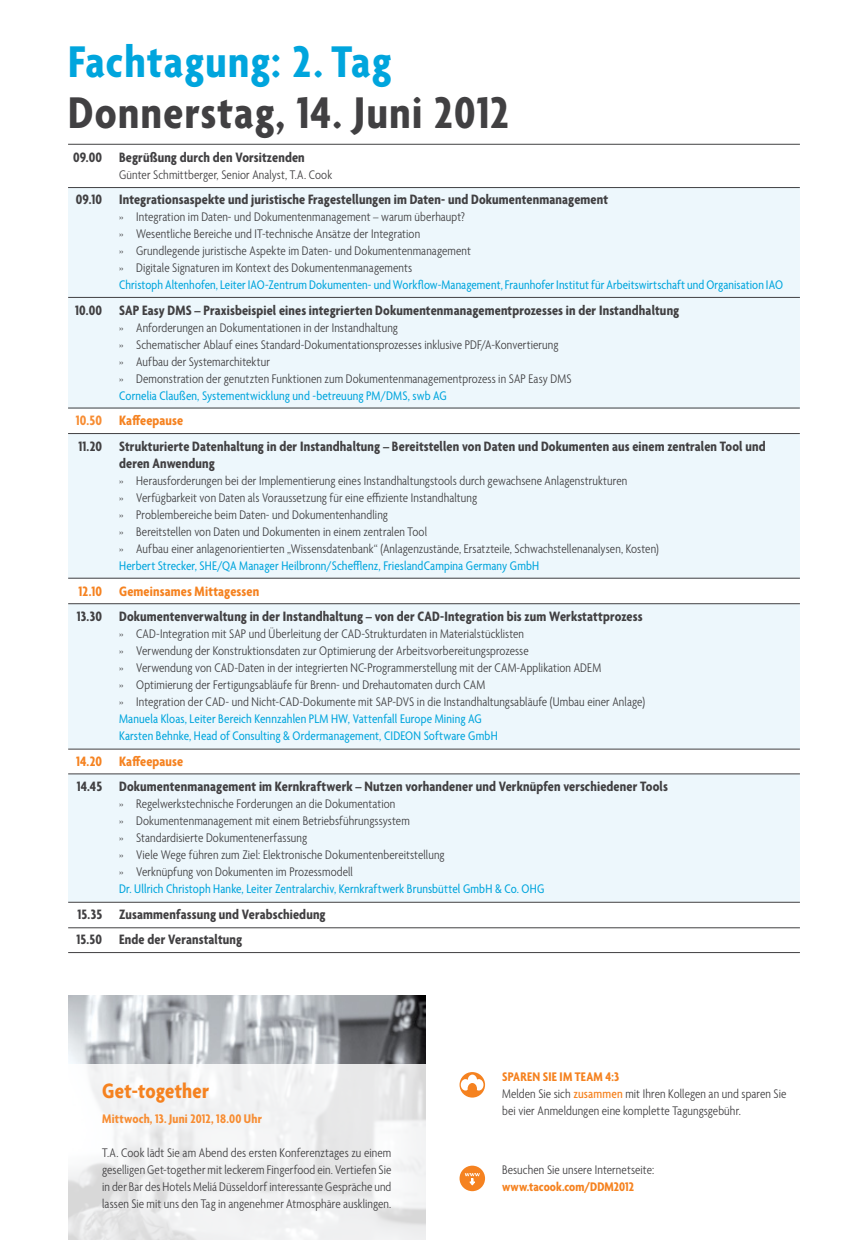
<style>
.page{position:relative;width:851px;height:1255px;background:#fff}
.page>*{position:absolute;margin:0;border:0;box-sizing:border-box;transform-origin:0 0}
.t1{font:700 condensed 48px "Agenda";letter-spacing:.025em;color:#414042}
.t2{font:700 condensed 48px "Agenda";letter-spacing:.02em;color:#00a5dd}
.t3{font:700 condensed 22.5px "Agenda";color:#f58220}
.t4{font:700 condensed 14.7px/25.5px "Agenda";letter-spacing:.005em;color:#414042}
.t5{font:700 condensed 14.7px "Agenda";letter-spacing:.005em;color:#f58220}
.t6{font:700 condensed 14.7px "Agenda";color:#f78d33}
.t7{font:300 condensed 13.5px/17px "Agenda";letter-spacing:.01em;color:#414042}
.t8{font:condensed 13.5px/17px "Agenda";letter-spacing:.01em;color:#00a5dd}
.t9{font:700 condensed 13.5px "Agenda";letter-spacing:.015em;color:#f78d33}
.t10{font:700 condensed 13.5px "Agenda";color:#f58220}
.s1{font-weight:700;color:#f58220}
.s2{font-weight:500;color:#f58220}
</style>
<div class="page">
<img style="left:68px;top:995px;width:357px;height:69px">
<svg style="left:68px;top:1064px;width:357px;height:175px;fill:#f1f1f2"></svg>
<div style="left:68px;top:774px;width:731px;height:127px;background:#edf7fc"></div>
<div style="left:68px;top:434px;width:731px;height:144px;background:#edf7fc"></div>
<div style="left:68px;top:604px;width:731px;height:144px;background:#edf7fc"></div>
<div style="left:68px;top:187px;width:731px;height:221px;background:#edf7fc"></div>
<hr style="left:68px;top:187px;width:731px;height:1px;background:#414042">
<hr style="left:68px;top:144px;width:731px;height:1px;background:#414042">
<hr style="left:68px;top:407px;width:731px;height:1px;background:#414042">
<hr style="left:68px;top:578px;width:731px;height:1px;background:#414042">
<hr style="left:68px;top:433px;width:731px;height:1px;background:#414042">
<hr style="left:68px;top:748px;width:731px;height:1px;background:#414042">
<hr style="left:68px;top:901px;width:731px;height:1px;background:#414042">
<hr style="left:68px;top:927px;width:731px;height:1px;background:#414042">
<hr style="left:68px;top:603px;width:731px;height:1px;background:#414042">
<hr style="left:68px;top:773px;width:731px;height:1px;background:#414042">
<hr style="left:68px;top:297px;width:731px;height:1px;background:#414042">
<div style="left:459px;top:1165px;width:26px;height:26px;background:#f58220;border-radius:50%"></div>
<svg style="left:464px;top:1173px;width:15px;height:13px"></svg>
<svg style="left:459px;top:1071px;width:26px;height:26px"></svg>
<div style="left:474px;top:1079px;width:9px;height:11px;background:#fff;border-radius:50%"></div>
<div style="left:467px;top:1074px;width:10px;height:11px;background:#fff;border-radius:50%"></div>
<div style="left:460px;top:1079px;width:10px;height:11px;background:#fff;border-radius:50%"></div>
<div style="left:467px;top:1082px;width:10px;height:12px;background:#f58220;border-radius:50%"></div>
<hr style="left:68px;top:952px;width:731px;height:1px;background:#414042">
<h1 class="t2" style="left:68px;top:35px;width:325px">Fachtagung: 2. Tag</h1>
<h1 class="t1" style="left:68px;top:86px;width:442px">Donnerstag, 14. Juni 2012</h1>
<p class="t4" style="left:73px;top:145px;width:30px">09.00</p>
<p class="t4" style="left:76px;top:188px;width:28px">09.10</p>
<p class="t4" style="left:119px;top:145px;width:187px">Begrüßung durch den Vorsitzenden</p>
<p class="t7" style="left:119px;top:167px;width:214px">Günter Schmittberger, Senior Analyst, T.A. Cook</p>
<p class="t4" style="left:119px;top:188px;width:490px">Integrationsaspekte und juristische Fragestellungen im Daten- und Dokumentenmanagement</p>
<p class="t7" style="left:119px;top:209px;width:353px">» Integration im Daten- und Dokumentenmanagement – warum überhaupt? » Wesentliche Bereiche und IT-technische Ansätze der Integration<br>» Grundlegende juristische Aspekte im Daten- und Dokumentenmanagement » Digitale Signaturen im Kontext des Dokumentenmanagements</p>
<p class="t8" style="left:119px;top:277px;width:665px">Christoph Altenhofen, Leiter IAO-Zentrum Dokumenten- und Workflow-Management, Fraunhofer Institut für Arbeitswirtschaft und Organisation IAO</p>
<p class="t4" style="left:119px;top:298px;width:561px">SAP Easy DMS – Praxisbeispiel eines integrierten Dokumentenmanagementprozesses in der Instandhaltung</p>
<p class="t7" style="left:119px;top:320px;width:454px">» Anforderungen an Dokumentationen in der Instandhaltung<br>» Schematischer Ablauf eines Standard-Dokumentationsprozesses inklusive PDF/A-Konvertierung<br>» Aufbau der Systemarchitektur<br>» Demonstration der genutzten Funktionen zum Dokumentenmanagementprozess in SAP Easy DMS</p>
<p class="t8" style="left:119px;top:388px;width:329px">Cornelia Claußen, Systementwicklung und -betreuung PM/DMS, swb AG</p>
<p class="t5" style="left:119px;top:413px;width:66px">Kaffeepause</p>
<p class="t4" style="left:119px;top:438px;width:648px;line-height:17px">Strukturierte Datenhaltung in der Instandhaltung – Bereitstellen von Daten und Dokumenten aus einem zentralen Tool und deren Anwendung</p>
<p class="t7" style="left:119px;top:473px;width:541px">» Herausforderungen bei der Implementierung eines Instandhaltungstools durch gewachsene Anlagenstrukturen<br>» Verfügbarkeit von Daten als Voraussetzung für eine effiziente Instandhaltung<br>» Problembereiche beim Daten- und Dokumentenhandling<br>» Bereitstellen von Daten und Dokumenten in einem zentralen Tool<br>» Aufbau einer anlagenorientierten „Wissensdatenbank“ (Anlagenzustände, Ersatzteile, Schwachstellenanalysen, Kosten)</p>
<p class="t8" style="left:119px;top:558px;width:421px">Herbert Strecker, SHE/QA Manager Heilbronn/Schefflenz, FrieslandCampina Germany GmbH</p>
<p class="t5" style="left:119px;top:583px;width:141px">Gemeinsames Mittagessen</p>
<p class="t4" style="left:119px;top:604px;width:525px">Dokumentenverwaltung in der Instandhaltung – von der CAD-Integration bis zum Werkstattprozess</p>
<p class="t7" style="left:119px;top:626px;width:527px">» CAD-Integration mit SAP und Überleitung der CAD-Strukturdaten in Materialstücklisten<br>» Verwendung der Konstruktionsdaten zur Optimierung der Arbeitsvorbereitungsprozesse<br>» Verwendung von CAD-Daten in der integrierten NC-Programmerstellung mit der CAM-Applikation ADEM<br>» Optimierung der Fertigungsabläufe für Brenn- und Drehautomaten durch CAM<br>» Integration der CAD- und Nicht-CAD-Dokumente mit SAP-DVS in die Instandhaltungsabläufe (Umbau einer Anlage)</p>
<p class="t8" style="left:119px;top:711px;width:380px">Manuela Kloas, Leiter Bereich Kennzahlen PLM HW, Vattenfall Europe Mining AG<br>Karsten Behnke, Head of Consulting &amp; Ordermanagement, CIDEON Software GmbH</p>
<p class="t5" style="left:119px;top:753px;width:66px">Kaffeepause</p>
<p class="t4" style="left:119px;top:774px;width:550px">Dokumentenmanagement im Kernkraftwerk – Nutzen vorhandener und Verknüpfen verschiedener Tools</p>
<p class="t7" style="left:119px;top:796px;width:327px">» Regelwerkstechnische Forderungen an die Dokumentation<br>» Dokumentenmanagement mit einem Betriebsführungssystem<br>» Standardisierte Dokumentenerfassung<br>» Viele Wege führen zum Ziel: Elektronische Dokumentenbereitstellung » Verknüpfung von Dokumenten im Prozessmodell</p>
<p class="t8" style="left:119px;top:881px;width:426px">Dr. Ullrich Christoph Hanke, Leiter Zentralarchiv, Kernkraftwerk Brunsbüttel GmbH &amp; Co. OHG</p>
<p class="t4" style="left:119px;top:902px;width:208px">Zusammenfassung und Verabschiedung<br>Ende der Veranstaltung</p>
<p class="t4" style="left:75px;top:298px;width:28px">10.00</p>
<p class="t6" style="left:76px;top:413px;width:28px">10.50</p>
<p class="t4" style="left:78px;top:434px;width:25px">11.20</p>
<p class="t5" style="left:79px;top:583px;width:25px">12.10</p>
<p class="t4" style="left:77px;top:604px;width:27px">13.30</p>
<p class="t5" style="left:76px;top:753px;width:27px">14.20</p>
<p class="t4" style="left:77px;top:774px;width:27px">14.45</p>
<p class="t4" style="left:77px;top:902px;width:27px">15.35<br>15.50</p>
<h2 class="t3" style="left:102px;top:1078px;width:108px">Get-together</h2>
<p class="t9" style="left:102px;top:1111px;width:161px">Mittwoch, 13. Juni 2012, 18.00 Uhr</p>
<p class="t7" style="left:102px;top:1145px;width:291px;text-align:justify">T.A. Cook lädt Sie am Abend des ersten Konferenztages zu einem geselligen Get-together mit leckerem Fingerfood ein. Vertiefen Sie in der Bar des Hotels Meliá Düsseldorf interessante Gespräche und lassen Sie mit uns den Tag in angenehmer Atmosphäre ausklingen.</p>
<p class="t7" style="left:502px;top:1068px;width:286px"><span class="s1">Sparen Sie im Team 4:3<br></span>Melden Sie sich <span class="s2">zusammen</span> mit Ihren Kollegen an und sparen Sie bei vier Anmeldungen eine komplette Tagungsgebühr.</p>
<p class="t7" style="left:502px;top:1162px;width:153px">Besuchen Sie unsere Internetseite:</p>
<p class="t10" style="left:502px;top:1179px;width:133px">www.tacook.com/DDM2012</p>
</div>
